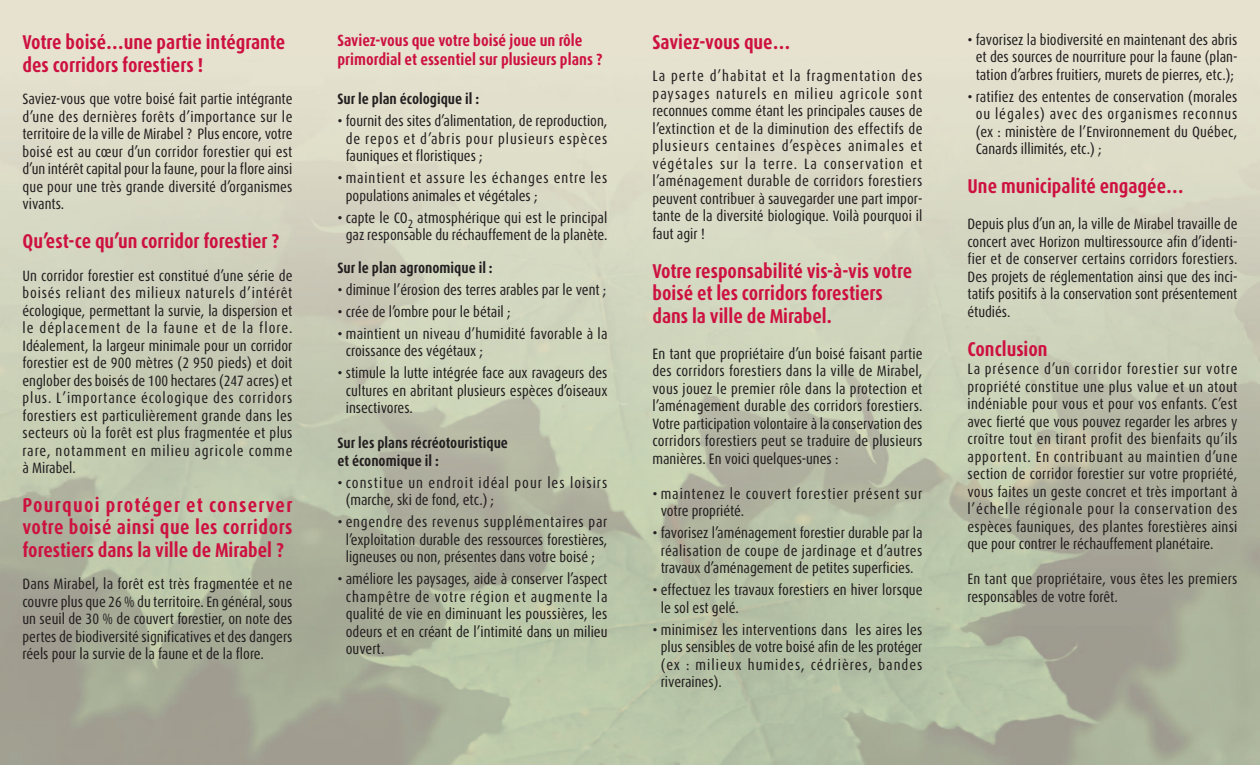
<style>
.page{position:relative;width:1260px;height:765px;background:#fff}
.page>*{position:absolute;margin:0;border:0;box-sizing:border-box;transform-origin:0 0}
.t1{font:700 20px/22.5px "Dax Condensed";color:#cd1141}
.t2{font:700 16.25px/18.8px "Dax Condensed";color:#cd1141}
.t3{font:15px/17.5px "Dax Condensed";color:#231f20;text-align:justify}
.t4{font:700 15px/17.5px "Dax Condensed";color:#231f20}
.t5{font:15px/17.5px "Dax Condensed";letter-spacing:.035em;color:#231f20}
.t6{font:15px/17.5px "Dax Condensed";letter-spacing:.065em;color:#231f20}
.t7{font:15px/17.5px "Dax Condensed";letter-spacing:.06em;color:#231f20}
</style>
<div class="page">
<h1 class="t1" style="left:22px;top:32px;width:264px">Votre boisé…une partie intégrante des corridors forestiers !</h1>
<p class="t3" style="left:22px;top:91px;width:272px">Saviez-vous que votre boisé fait partie intégrante d’une des dernières forêts d’importance sur le territoire de la ville de Mirabel ? Plus encore, votre boisé est au cœur d’un corridor forestier qui est d’un intérêt capital pour la faune, pour la flore ainsi que pour une très grande diversité d’organismes vivants.</p>
<h1 class="t1" style="left:22px;top:231px;width:259px">Qu’est-ce qu’un corridor forestier ?</h1>
<p class="t3" style="left:22px;top:268px;width:272px">Un corridor forestier est constitué d’une série de boisés reliant des milieux naturels d’intérêt écologique, permettant la survie, la dispersion et le déplacement de la faune et de la flore.<br>Idéalement, la largeur minimale pour un corridor forestier est de 900 mètres (2 950 pieds) et doit englober des boisés de 100 hectares (247 acres) et plus. L’importance écologique des corridors forestiers est particulièrement grande dans les secteurs où la forêt est plus fragmentée et plus rare, notamment en milieu agricole comme à Mirabel.</p>
<h1 class="t1" style="left:22px;top:495px;width:272px;text-align:justify">Pourquoi protéger et conserver votre boisé ainsi que les corridors forestiers dans la ville de Mirabel ?</h1>
<p class="t3" style="left:22px;top:576px;width:272px">Dans Mirabel, la forêt est très fragmentée et ne couvre plus que 26 % du territoire. En général, sous un seuil de 30 % de couvert forestier, on note des pertes de biodiversité significatives et des dangers réels pour la survie de la faune et de la flore.</p>
<p class="t2" style="left:338px;top:32px;width:267px">Saviez-vous que votre boisé joue un rôle primordial et essentiel sur plusieurs plans ?</p>
<p class="t4" style="left:338px;top:91px;width:143px">Sur le plan écologique il :</p>
<p class="t3" style="left:346px;top:113px;width:263px;text-indent:-8px">• fournit des sites d’alimentation, de reproduction, de repos et d’abris pour plusieurs espèces fauniques et floristiques ;</p>
<p class="t5" style="left:346px;top:170px;width:263px;text-indent:-8px">• maintient et assure les échanges entre les populations animales et végétales ;</p>
<p class="t3" style="left:337px;top:210px;width:272px;text-align:center">• capte le CO<sub>2</sub> atmosphérique qui est le principal gaz responsable du réchauffement de la planète.</p>
<p class="t4" style="left:337px;top:260px;width:157px">Sur le plan agronomique il :</p>
<p class="t3" style="left:338px;top:282px;width:270px">• diminue l’érosion des terres arables par le vent ;</p>
<p class="t3" style="left:337px;top:304px;width:175px">• crée de l’ombre pour le bétail ;</p>
<p class="t3" style="left:346px;top:326px;width:263px;text-indent:-8px">• maintient un niveau d’humidité favorable à la croissance des végétaux ;</p>
<p class="t3" style="left:346px;top:365px;width:263px;text-indent:-8px">• stimule la lutte intégrée face aux ravageurs des cultures en abritant plusieurs espèces d’oiseaux insectivores.</p>
<p class="t4" style="left:337px;top:435px;width:172px">Sur les plans récréotouristique et économique il :</p>
<p class="t6" style="left:346px;top:475px;width:263px;text-indent:-8px">• constitue un endroit idéal pour les loisirs (marche, ski de fond, etc.) ;</p>
<p class="t3" style="left:337px;top:514px;width:272px;text-align:center">• engendre des revenus supplémentaires par l’exploitation durable des ressources forestières, ligneuses ou non, présentes dans votre boisé ;</p>
<p class="t3" style="left:346px;top:571px;width:263px;text-indent:-8px">• améliore les paysages, aide à conserver l’aspect champêtre de votre région et augmente la qualité de vie en diminuant les poussières, les odeurs et en créant de l’intimité dans un milieu ouvert.</p>
<h1 class="t1" style="left:652px;top:32px;width:139px">Saviez-vous que…</h1>
<p class="t3" style="left:652px;top:68px;width:272px">La perte d’habitat et la fragmentation des paysages naturels en milieu agricole sont reconnues comme étant les principales causes de l’extinction et de la diminution des effectifs de plusieurs centaines d’espèces animales et végétales sur la terre. La conservation et l’aménagement durable de corridors forestiers peuvent contribuer à sauvegarder une part impor&shy;tante de la diversité biologique. Voilà pourquoi il faut agir !</p>
<h1 class="t1" style="left:652px;top:261px;width:261px">Votre responsabilité vis-à-vis votre boisé et les corridors forestiers dans la ville de Mirabel.</h1>
<p class="t3" style="left:652px;top:346px;width:272px">En tant que propriétaire d’un boisé faisant partie des corridors forestiers dans la ville de Mirabel, vous jouez le premier rôle dans la protection et l’aménagement durable des corridors forestiers.<br>Votre participation volontaire à la conservation des corridors forestiers peut se traduire de plusieurs manières. En voici quelques-unes :</p>
<p class="t7" style="left:661px;top:486px;width:263px;text-indent:-8px">• maintenez le couvert forestier présent sur votre propriété.</p>
<p class="t3" style="left:652px;top:525px;width:272px;text-align:center">• favorisez l’aménagement forestier durable par la réalisation de coupe de jardinage et d’autres travaux d’aménagement de petites superficies.</p>
<p class="t3" style="left:661px;top:582px;width:263px;text-indent:-8px">• effectuez les travaux forestiers en hiver lorsque le sol est gelé.</p>
<p class="t3" style="left:661px;top:622px;width:263px;text-indent:-8px">• minimisez les interventions dans les aires les plus sensibles de votre boisé afin de les protéger (ex : milieux humides, cédrières, bandes riveraines).</p>
<p class="t3" style="left:967px;top:32px;width:272px;text-align:center">• favorisez la biodiversité en maintenant des abris et des sources de nourriture pour la faune (plan&shy;tation d’arbres fruitiers, murets de pierres, etc.);</p>
<p class="t3" style="left:976px;top:89px;width:263px;text-indent:-8px">• ratifiez des ententes de conservation (morales ou légales) avec des organismes reconnus (ex : ministère de l’Environnement du Québec, Canards illimités, etc.) ;</p>
<h1 class="t1" style="left:968px;top:176px;width:218px">Une municipalité engagée…</h1>
<p class="t3" style="left:967px;top:216px;width:272px">Depuis plus d’un an, la ville de Mirabel travaille de concert avec Horizon multiressource afin d’identi&shy;fier et de conserver certains corridors forestiers.<br>Des projets de réglementation ainsi que des inci&shy;tatifs positifs à la conservation sont présentement étudiés.</p>
<h1 class="t1" style="left:968px;top:339px;width:82px">Conclusion</h1>
<p class="t3" style="left:967px;top:361px;width:272px">La présence d’un corridor forestier sur votre propriété constitue une plus value et un atout indéniable pour vous et pour vos enfants. C’est avec fierté que vous pouvez regarder les arbres y croître tout en tirant profit des bienfaits qu’ils apportent. En contribuant au maintien d’une section de corridor forestier sur votre propriété, vous faites un geste concret et très important à l’échelle régionale pour la conservation des espèces fauniques, des plantes forestières ainsi que pour contrer le réchauffement planétaire.</p>
<p class="t3" style="left:967px;top:571px;width:272px">En tant que propriétaire, vous êtes les premiers responsables de votre forêt.</p>
</div>
